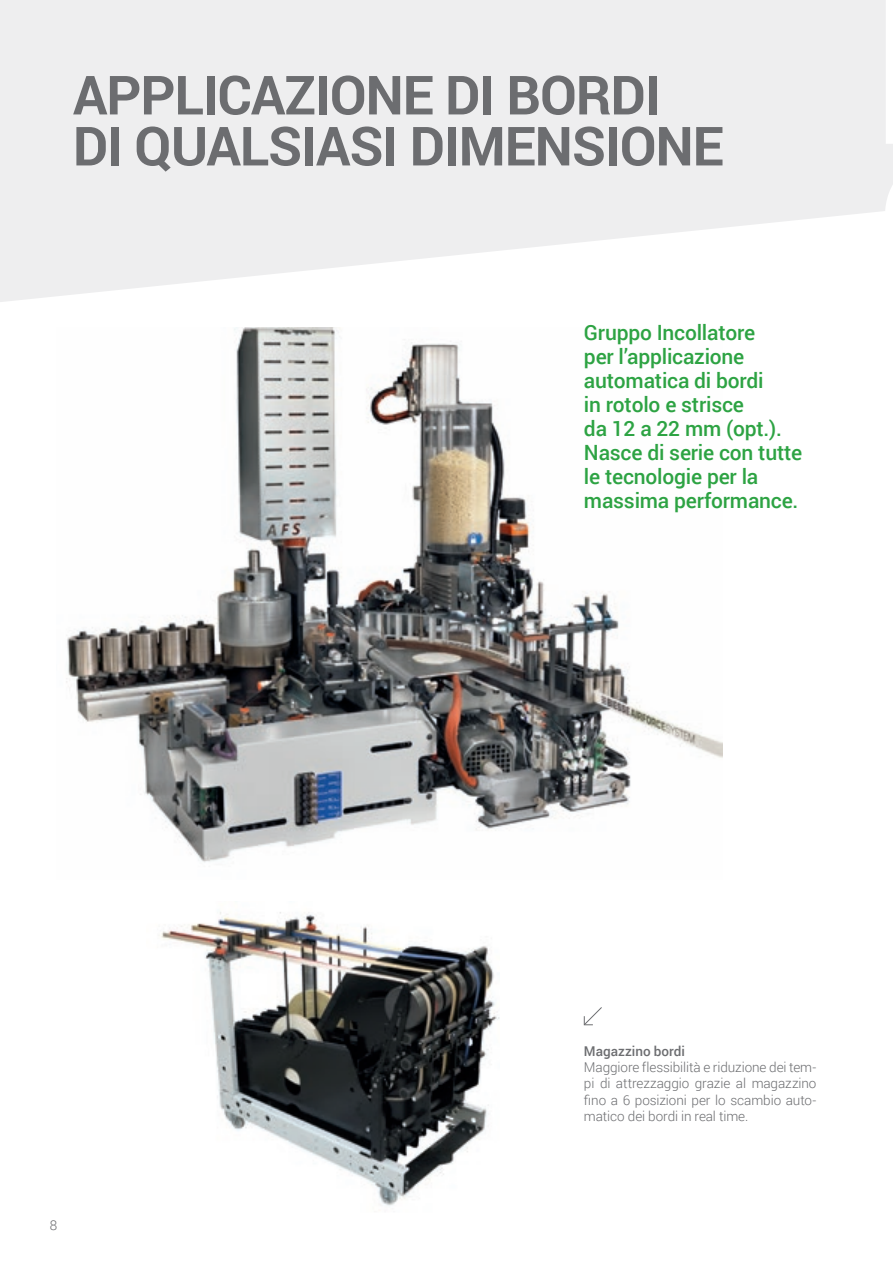
<style>
.page{position:relative;width:893px;height:1263px;background:#fff}
.page>*{position:absolute;margin:0;border:0;box-sizing:border-box;transform-origin:0 0}
.t1{font:700 54px "Roboto";letter-spacing:-.02em;color:#6c6d70}
._2_SOTTOTITOLO_ROSSO{font:500 21px/24px "Roboto";letter-spacing:-.01em;color:#2da343}
.t2{font:300 13.5px/16.2px "Roboto";letter-spacing:-.005em;color:#6c6d70;text-align:justify}
.t3{font:500 13.5px "Roboto";color:#6c6d70}
</style>
<div class="page">
<svg style="left:0;top:0;width:893px;height:302px;fill:#eeeeef"></svg>
<img style="left:66px;top:327px;width:657px;height:536px">
<img style="left:159px;top:912px;width:340px;height:294px">
<svg style="left:583px;top:1007px;width:19px;height:18px"></svg>
<p class="t1" style="left:73px;top:57px;width:589px">APPLICAZIONE DI BORDI</p>
<p class="t1" style="left:73px;top:108px;width:652px">DI QUALSIASI DIMENSIONE</p>
<p class="_2_SOTTOTITOLO_ROSSO" style="left:584px;top:320px;width:200px">Gruppo Incollatore per l’applicazione automatica di bordi in rotolo e strisce<br>da 12 a 22 mm (opt.).</p>
<p class="_2_SOTTOTITOLO_ROSSO" style="left:584px;top:440px;width:220px">Nasce di serie con tutte le tecnologie per la massima performance.</p>
<p class="t2" style="left:50px;top:1216px;width:9px">8</p>
<p class="t3" style="left:584px;top:1042px;width:103px">Magazzino bordi</p>
<p class="t2" style="left:584px;top:1059px;width:234px">Maggiore flessibilità e riduzione dei tem&shy;pi di attrezzaggio grazie al magazzino fino a 6 posizioni per lo scambio auto&shy;matico dei bordi in real time.</p>
</div>
